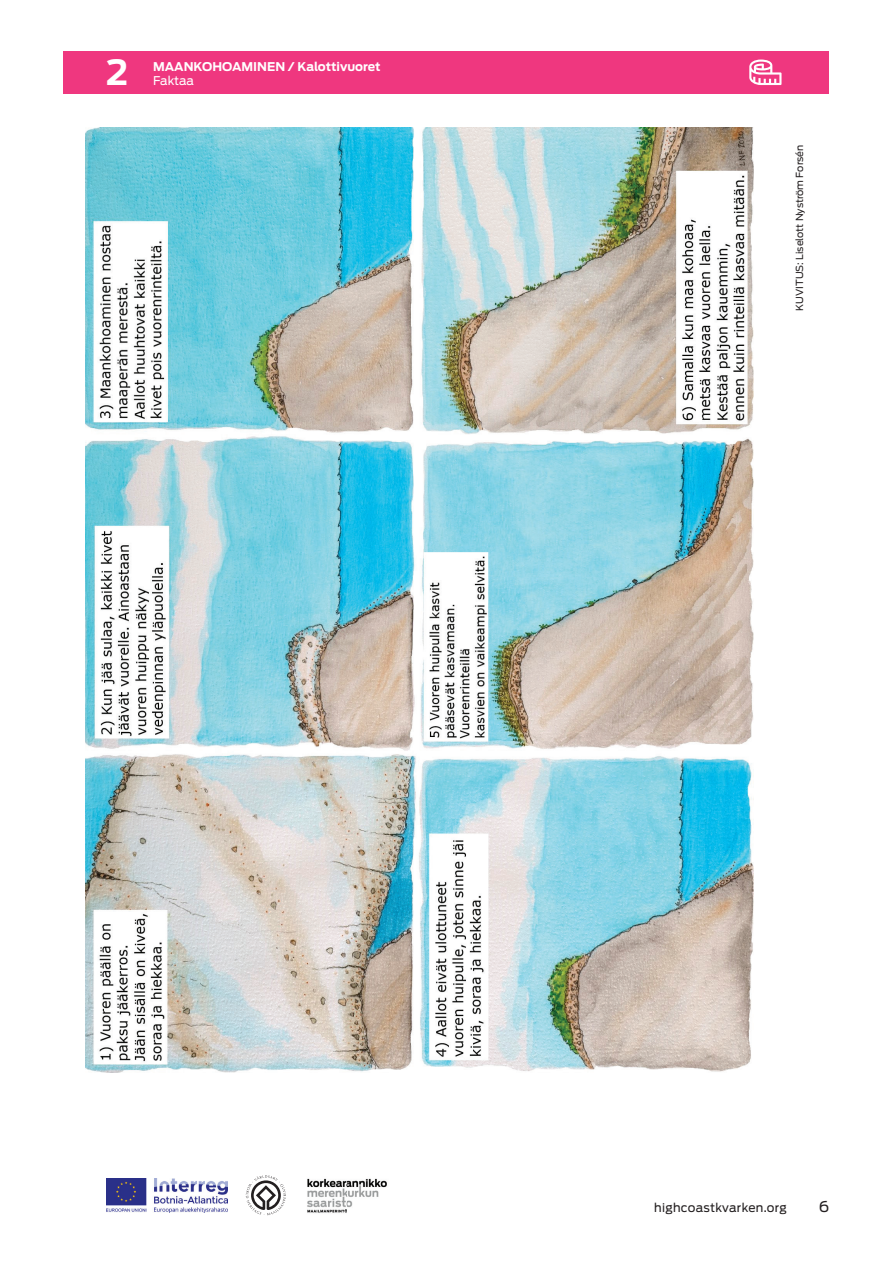
<style>
.page{position:relative;width:893px;height:1263px;background:#fff}
.page>*{position:absolute;margin:0;border:0;box-sizing:border-box;transform-origin:0 0}
.t1{font:700 34.5px "Antenna";color:#fff}
.t2{font:15px "Antenna";color:#231f20}
.t3{font:700 12px "Antenna";color:#fff}
.t4{font:12px "Antenna";letter-spacing:.025em;color:#231f20}
.t5{font:12px "Antenna";letter-spacing:-.01em;color:#fff}
.t6{font:9.75px "Antenna";color:#231f20}
</style>
<div class="page">
<div style="left:64px;top:51px;width:765px;height:43px;background:#ef377f"></div>
<svg style="left:749px;top:60px;width:32px;height:25px"></svg>
<img style="left:106px;top:1178px;width:122px;height:34px">
<svg style="left:246px;top:1175px;width:40px;height:40px"></svg>
<img style="left:307px;top:1178px;width:80px;height:35px">
<img style="left:86px;top:128px;width:668px;height:944px">
<h1 class="t1" style="left:106px;top:52px;width:24px">2</h1>
<p class="t3" style="left:153px;top:60px;width:229px">MAANKOHOAMINEN / Kalottivuoret</p>
<p class="t5" style="left:153px;top:73px;width:43px">Faktaa</p>
<p class="t6" style="left:794px;top:311px;width:168px;rotate:-90deg">KUVITUS: Liselott Nyström Forsén</p>
<p class="t4" style="left:654px;top:1200px;width:134px">highcoastkvarken.org</p>
<h2 class="t2" style="left:819px;top:1197px;width:12px">6</h2>
</div>
